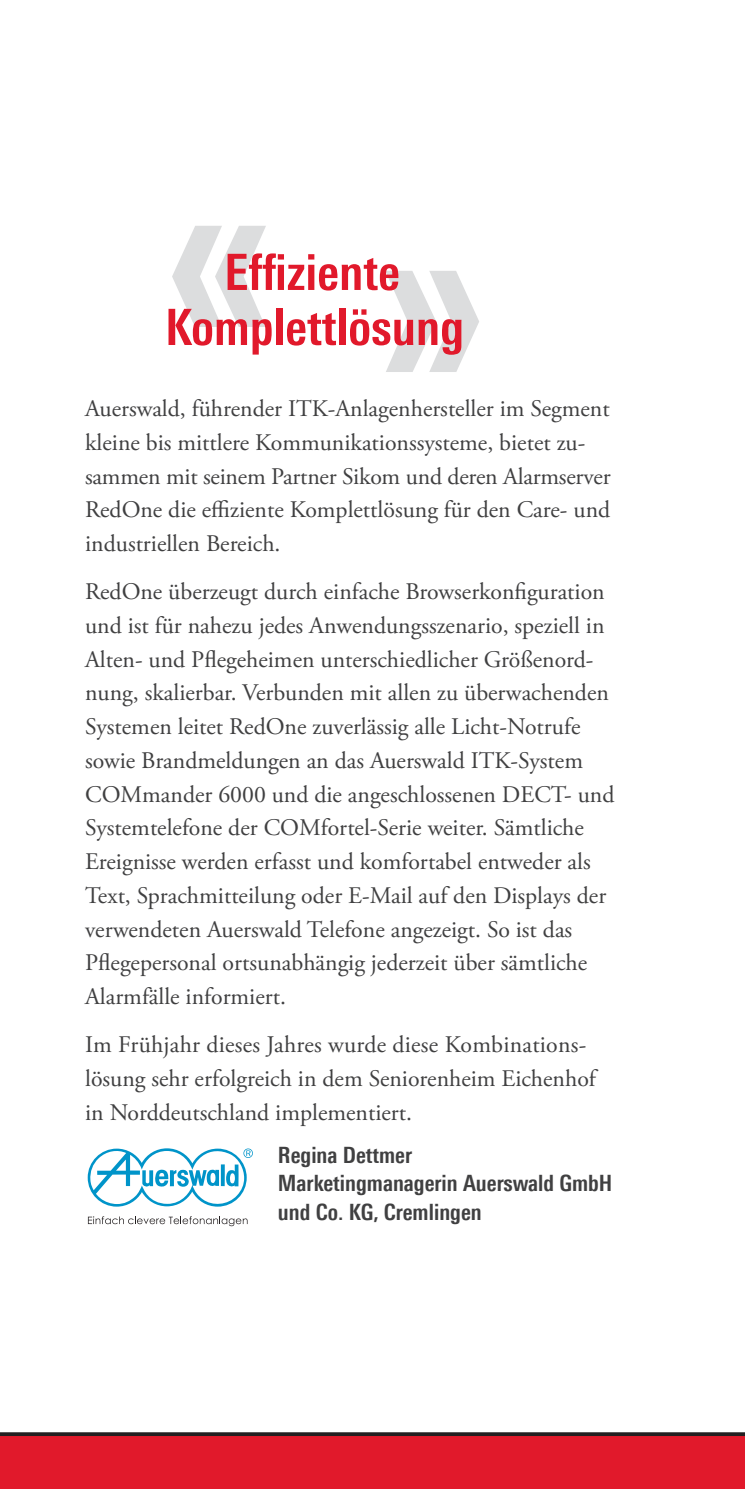
<style>
.page{position:relative;width:745px;height:1489px;background:#fff}
.page>*{position:absolute;margin:0;border:0;box-sizing:border-box;transform-origin:0 0}
.t1{font:700 50px/55px "Linotype Univers 620 Cn";color:#e1192b;text-align:center}
.t2{font:23.75px/33.8px "Adobe Garamond Pro";color:#404041}
.t3{font:700 22.5px/28.8px "Linotype Univers 620 Cn";color:#404041}
</style>
<div class="page">
<svg style="left:385px;top:271px;width:94px;height:101px"></svg>
<svg style="left:172px;top:226px;width:94px;height:101px"></svg>
<svg style="left:88px;top:1216px;width:159px;height:10px"></svg>
<svg style="left:88px;top:1148px;width:165px;height:58px"></svg>
<svg style="left:0;top:1432px;width:744px;height:56px;background:#d41a2b"></svg>
<h1 class="t1" style="left:165px;top:251px;width:300px">Effiziente<br>Komplettlösung</h1>
<p class="t2" style="left:85px;top:393px;width:526px">Auerswald, führender ITK-Anlagenhersteller im Segment kleine bis mittlere Kommunikationssysteme, bietet zu&shy;sammen mit seinem Partner Sikom und deren Alarmserver RedOne die effiziente Komplettlösung für den Care- und industriellen Bereich.</p>
<p class="t2" style="left:85px;top:576px;width:530px">RedOne überzeugt durch einfache Browserkonfiguration und ist für nahezu jedes Anwendungsszenario, speziell in Alten- und Pflegeheimen unterschiedlicher Größenord&shy;nung, skalierbar. Verbunden mit allen zu überwachenden Systemen leitet RedOne zuverlässig alle Licht-Notrufe sowie Brandmeldungen an das Auerswald ITK-System COMmander 6000 und die angeschlossenen DECT- und Systemtelefone der COMfortel-Serie weiter. Sämtliche Ereignisse werden erfasst und komfortabel entweder als Text, Sprachmitteilung oder E-Mail auf den Displays der verwendeten Auerswald Telefone angezeigt. So ist das Pflegepersonal ortsunabhängig jederzeit über sämtliche Alarmfälle informiert.</p>
<p class="t2" style="left:85px;top:1029px;width:512px">Im Frühjahr dieses Jahres wurde diese Kombinations&shy;lösung sehr erfolgreich in dem Seniorenheim Eichenhof in Norddeutschland implementiert.</p>
<p class="t3" style="left:278px;top:1143px;width:336px">Regina Dettmer<br>Marketingmanagerin Auerswald GmbH und Co. KG, Cremlingen</p>
</div>
